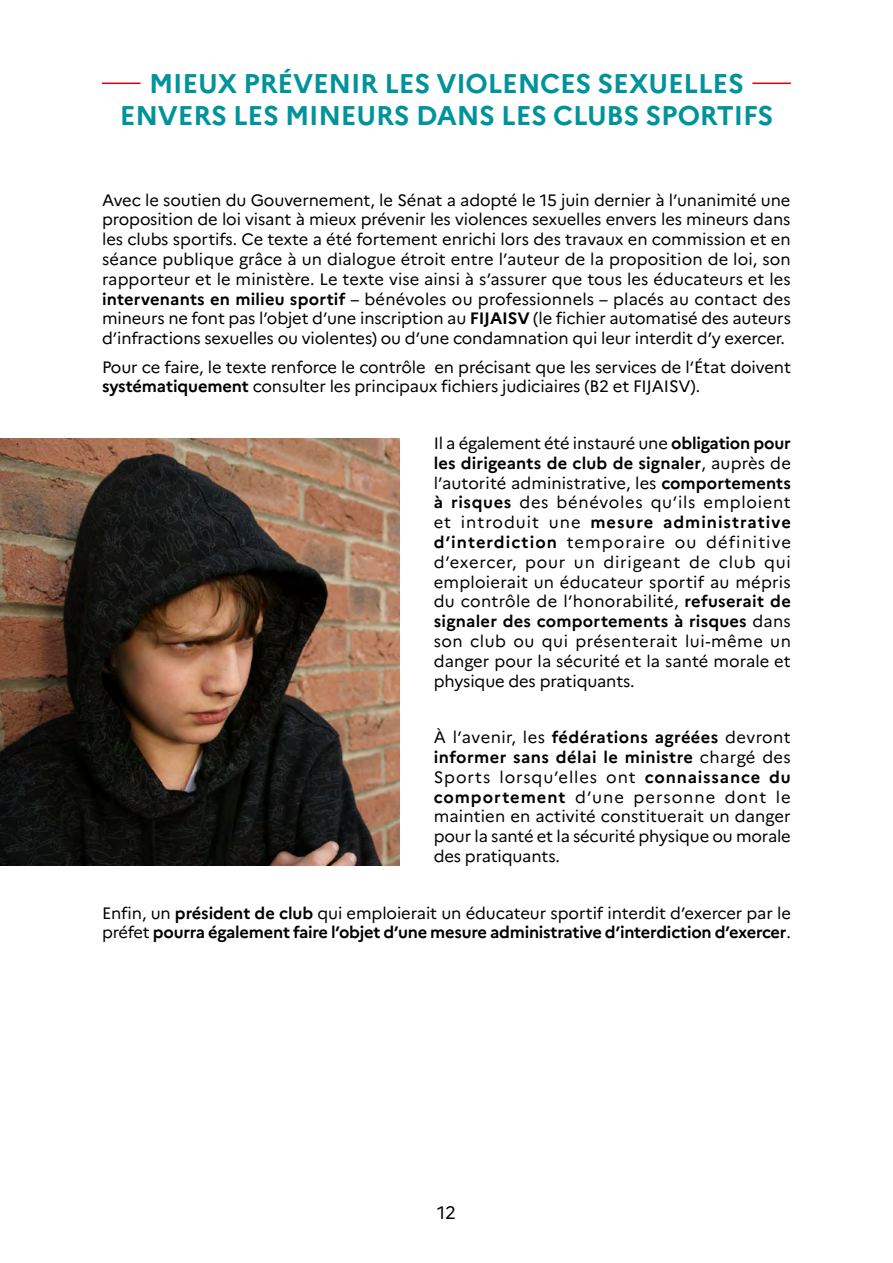
<style>
.page{position:relative;width:893px;height:1263px;background:#fff}
.page>*{position:absolute;margin:0;border:0;box-sizing:border-box;transform-origin:0 0}
.t1{font:700 27px/32.4px "Marianne";letter-spacing:-.01em;color:#00939c;text-align:center}
.t2{font:18px "Marianne";color:#000}
.t3{font:16.5px/19.8px "Marianne";letter-spacing:-.01em;color:#000;text-align:justify}
.t4{font:700 16.5px/19.8px "Marianne";letter-spacing:-.015em;color:#000}
.s1{font-weight:700}
.s2{font-weight:400}
</style>
<div class="page">
<hr style="left:102px;top:83px;width:689px;height:1px;background:#e3000b">
<div style="left:141px;top:76px;width:611px;height:16px;background:#fff"></div>
<img style="left:0;top:438px;width:400px;height:428px">
<h2 class="t1" style="left:120px;top:67px;width:655px">MIEUX PRÉVENIR LES VIOLENCES SEXUELLES<br>ENVERS LES MINEURS DANS LES CLUBS SPORTIFS</h2>
<p class="t3" style="left:102px;top:190px;width:690px">Avec le soutien du Gouvernement, le Sénat a adopté le 15 juin dernier à l’unanimité une proposition de loi visant à mieux prévenir les violences sexuelles envers les mineurs dans les clubs sportifs. Ce texte a été fortement enrichi lors des travaux en commission et en séance publique grâce à un dialogue étroit entre l’auteur de la proposition de loi, son rapporteur et le ministère. Le texte vise ainsi à s’assurer que tous les éducateurs et les <span class="s1">intervenants en milieu sportif</span> – bénévoles ou professionnels – placés au contact des mineurs ne font pas l’objet d’une inscription au <span class="s1">FIJAISV</span> (le fichier automatisé des auteurs d’infractions sexuelles ou violentes) ou d’une condamnation qui leur interdit d’y exercer.</p>
<p class="t3" style="left:102px;top:357px;width:690px">Pour ce faire, le texte renforce le contrôle en précisant que les services de l’État doivent <span class="s1">systématiquement</span> consulter les principaux fichiers judiciaires (B2 et FIJAISV).</p>
<p class="t3" style="left:434px;top:433px;width:359px">Il a également été instauré une <span class="s1">obligation pour les dirigeants de club de signaler</span>, auprès de l’autorité administrative, les <span class="s1">comportements à risques</span> des bénévoles qu’ils emploient et introduit une <span class="s1">mesure administrative d’interdiction</span> temporaire ou définitive d’exercer, pour un dirigeant de club qui emploierait un éducateur sportif au mépris du contrôle de l’honorabilité, <span class="s1">refuserait de signaler des comportements à risques</span> dans son club ou qui présenterait lui-même un danger pour la sécurité et la santé morale et physique des pratiquants.</p>
<p class="t3" style="left:434px;top:727px;width:359px">À l’avenir, les <span class="s1">fédérations agréées</span> devront <span class="s1">informer sans délai le ministre</span> chargé des Sports lorsqu’elles ont <span class="s1">connaissance du comportement</span> d’une personne dont le maintien en activité constituerait un danger pour la santé et la sécurité physique ou morale des pratiquants.</p>
<p class="t4" style="left:102px;top:903px;width:690px"><span class="s2">Enfin, un</span> président de club <span class="s2">qui emploierait un éducateur sportif interdit d’exercer par le préfet</span> pourra également faire l’objet d’une mesure administrative d’interdiction d’exercer<span class="s2">.</span></p>
<p class="t2" style="left:437px;top:1201px;width:20px">12</p>
</div>
